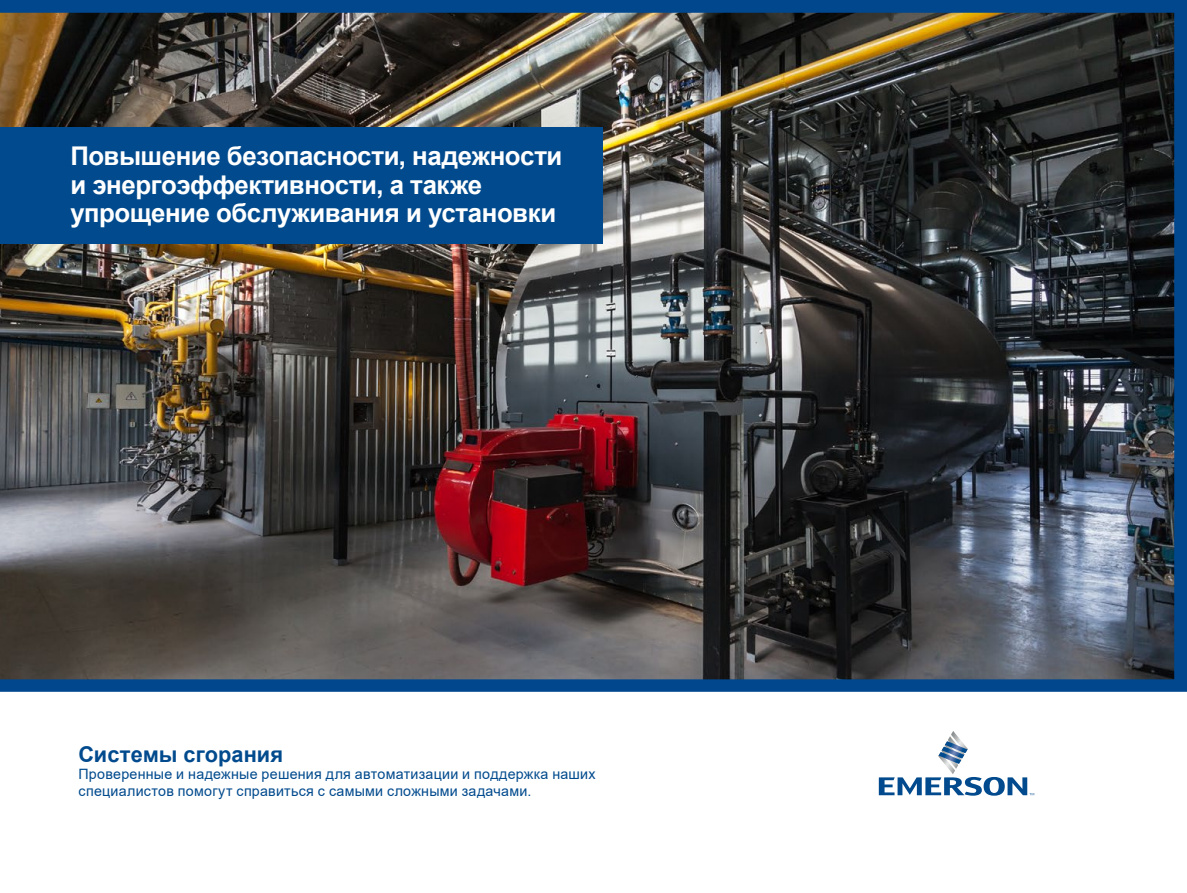
<style>
.page{position:relative;width:1187px;height:893px;background:#fff}
.page>*{position:absolute;margin:0;border:0;box-sizing:border-box;transform-origin:0 0}
.SUBHEAD{font:700 25.8px/28.5px "Arial";letter-spacing:-.015em;color:#fff}
.SUBHEAD-2{font:700 21.75px "Arial";letter-spacing:.005em;color:#004a8d}
.t1{font:14.25px/17.1px "Arial";letter-spacing:.015em;color:#004a8d}
</style>
<div class="page">
<img style="left:0;top:0;width:1186px;height:692px">
<div style="left:0;top:128px;width:602px;height:116px;background:#004a8d"></div>
<svg style="left:878px;top:731px;width:156px;height:65px"></svg>
<p class="SUBHEAD" style="left:70px;top:142px;width:493px">Повышение безопасности, надежности и энергоэффективности, а также упрощение обслуживания и установки</p>
<p class="SUBHEAD-2" style="left:79px;top:739px;width:206px">Системы сгорания</p>
<p class="t1" style="left:79px;top:765px;width:518px">Проверенные и надежные решения для автоматизации и поддержка наших специалистов помогут справиться с самыми сложными задачами.</p>
</div>
